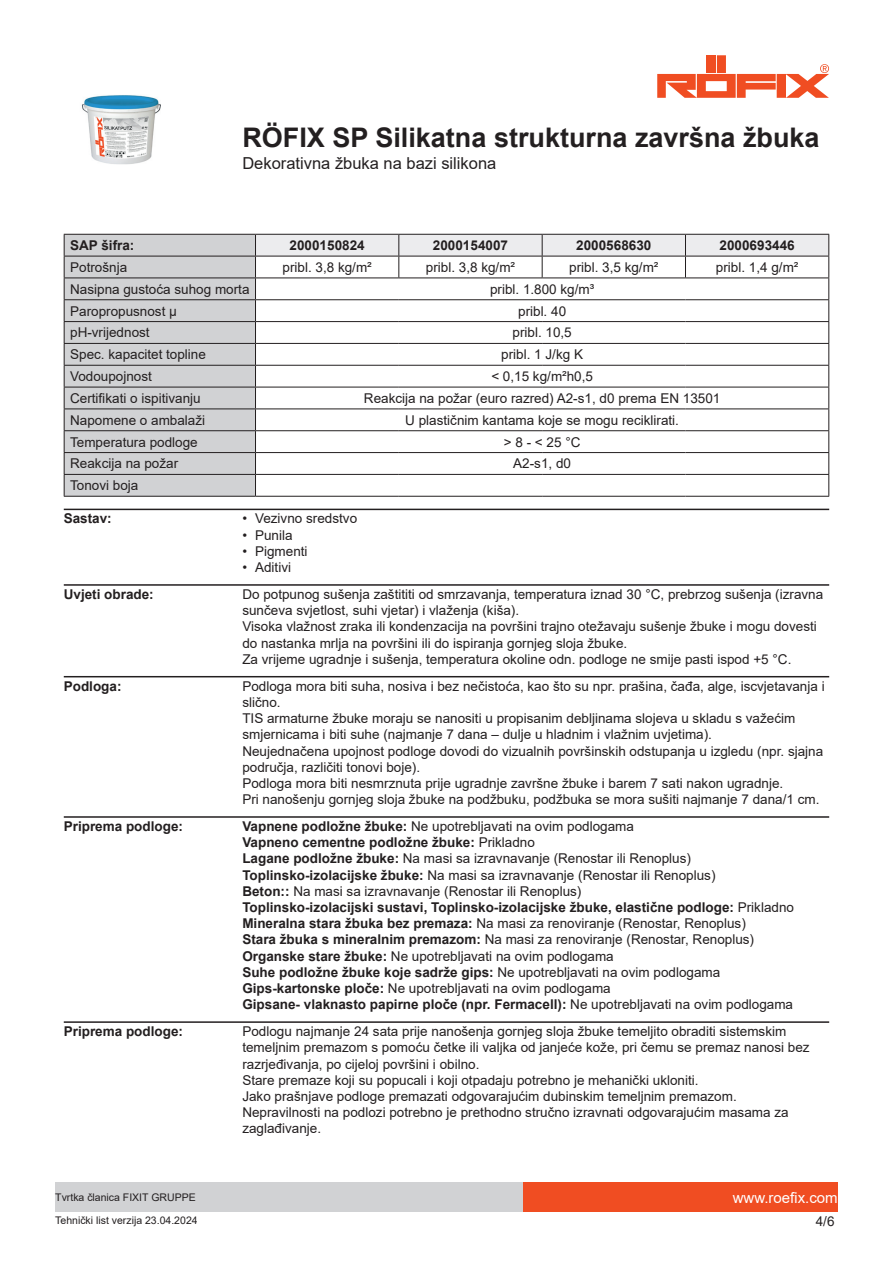
<style>
.page{position:relative;width:893px;height:1263px;background:#fff}
.page>*{position:absolute;margin:0;border:0;box-sizing:border-box;transform-origin:0 0}
.t1{font:700 27px "Arial";color:#231f20}
.t2{font:16.5px "Arial";color:#231f20}
.t3{font:15px "Arial";color:#fff}
.t4{font:13.5px/16.2px "Arial";color:#231f20}
.t5{font:700 13.5px "Arial";color:#231f20}
.t6{font:10.5px "Arial";color:#231f20}
.s1{font-weight:700}
</style>
<div class="page">
<img style="left:82px;top:95px;width:79px;height:70px">
<div style="left:717px;top:55px;width:9px;height:18px;background:#f04d22"></div>
<div style="left:707px;top:55px;width:9px;height:18px;background:#f04d22"></div>
<svg style="left:657px;top:64px;width:172px;height:34px"></svg>
<div style="left:523px;top:1182px;width:315px;height:30px;background:#f04d22"></div>
<div style="left:55px;top:1182px;width:468px;height:30px;background:#d1d2d4"></div>
<div style="left:65px;top:235px;width:190px;height:261px;background:#d1d2d4"></div>
<hr style="left:64px;top:234px;width:191px;height:1px;background:#231f20">
<hr style="left:64px;top:256px;width:191px;height:1px;background:#231f20">
<hr style="left:64px;top:278px;width:191px;height:1px;background:#231f20">
<hr style="left:64px;top:299px;width:191px;height:1px;background:#231f20">
<hr style="left:64px;top:321px;width:191px;height:1px;background:#231f20">
<hr style="left:64px;top:343px;width:191px;height:1px;background:#231f20">
<hr style="left:64px;top:365px;width:191px;height:1px;background:#231f20">
<hr style="left:64px;top:387px;width:191px;height:1px;background:#231f20">
<hr style="left:64px;top:408px;width:191px;height:1px;background:#231f20">
<hr style="left:64px;top:430px;width:191px;height:1px;background:#231f20">
<hr style="left:64px;top:452px;width:191px;height:1px;background:#231f20">
<hr style="left:64px;top:474px;width:191px;height:1px;background:#231f20">
<svg style="left:64px;top:235px;width:1px;height:261px"></svg>
<svg style="left:255px;top:234px;width:574px;height:262px"></svg>
<hr style="left:64px;top:496px;width:191px;height:1px;background:#231f20">
<hr style="left:255px;top:496px;width:144px;height:1px;background:#231f20">
<hr style="left:399px;top:496px;width:143px;height:1px;background:#231f20">
<hr style="left:542px;top:496px;width:143px;height:1px;background:#231f20">
<hr style="left:685px;top:496px;width:144px;height:1px;background:#231f20">
<hr style="left:64px;top:509px;width:765px;height:1px;background:#231f20">
<hr style="left:64px;top:584px;width:765px;height:2px;background:#231f20">
<hr style="left:64px;top:676px;width:765px;height:1px;background:#231f20">
<hr style="left:64px;top:816px;width:765px;height:2px;background:#231f20">
<hr style="left:64px;top:1021px;width:765px;height:2px;background:#231f20">
<h1 class="t1" style="left:242px;top:119px;width:579px">RÖFIX SP Silikatna strukturna završna žbuka</h1>
<p class="t2" style="left:242px;top:152px;width:256px">Dekorativna žbuka na bazi silikona</p>
<p class="t5" style="left:70px;top:236px;width:66px">SAP šifra:</p>
<p class="t5" style="left:290px;top:236px;width:77px">2000150824</p>
<p class="t5" style="left:433px;top:236px;width:77px">2000154007</p>
<p class="t5" style="left:576px;top:236px;width:77px">2000568630</p>
<p class="t5" style="left:720px;top:236px;width:77px">2000693446</p>
<p class="t4" style="left:70px;top:259px;width:59px">Potrošnja</p>
<p class="t4" style="left:283px;top:259px;width:91px">pribl. 3,8 kg/m²</p>
<p class="t4" style="left:426px;top:259px;width:91px">pribl. 3,8 kg/m²</p>
<p class="t4" style="left:569px;top:259px;width:91px">pribl. 3,5 kg/m²</p>
<p class="t4" style="left:716px;top:259px;width:84px">pribl. 1,4 g/m²</p>
<p class="t4" style="left:70px;top:281px;width:181px">Nasipna gustoća suhog morta</p>
<p class="t4" style="left:490px;top:281px;width:106px">pribl. 1.800 kg/m³</p>
<p class="t4" style="left:70px;top:303px;width:108px">Paropropusnost μ</p>
<p class="t4" style="left:518px;top:303px;width:50px">pribl. 40</p>
<p class="t4" style="left:70px;top:324px;width:81px">pH-vrijednost</p>
<p class="t4" style="left:512px;top:324px;width:61px">pribl. 10,5</p>
<p class="t4" style="left:70px;top:346px;width:137px">Spec. kapacitet topline</p>
<p class="t4" style="left:501px;top:346px;width:83px">pribl. 1 J/kg K</p>
<p class="t4" style="left:70px;top:368px;width:83px">Vodoupojnost</p>
<p class="t4" style="left:491px;top:368px;width:103px">&lt; 0,15 kg/m²h0,5</p>
<p class="t4" style="left:70px;top:390px;width:132px">Certifikati o ispitivanju</p>
<p class="t4" style="left:364px;top:390px;width:358px">Reakcija na požar (euro razred) A2-s1, d0 prema EN 13501</p>
<p class="t4" style="left:70px;top:412px;width:137px">Napomene o ambalaži</p>
<p class="t4" style="left:405px;top:412px;width:275px">U plastičnim kantama koje se mogu reciklirati.</p>
<p class="t4" style="left:70px;top:434px;width:129px">Temperatura podloge</p>
<p class="t4" style="left:504px;top:434px;width:78px">&gt; 8 - &lt; 25 °C</p>
<p class="t4" style="left:70px;top:455px;width:110px">Reakcija na požar</p>
<p class="t4" style="left:513px;top:455px;width:59px">A2-s1, d0</p>
<p class="t4" style="left:70px;top:477px;width:70px">Tonovi boja</p>
<p class="t5" style="left:64px;top:509px;width:50px">Sastav:</p>
<p class="t4" style="left:242px;top:510px;width:116px">• Vezivno sredstvo</p>
<p class="t4" style="left:242px;top:527px;width:52px">• Punila</p>
<p class="t4" style="left:242px;top:543px;width:67px">• Pigmenti</p>
<p class="t4" style="left:242px;top:559px;width:50px">• Aditivi</p>
<p class="t5" style="left:64px;top:585px;width:92px">Uvjeti obrade:</p>
<p class="t4" style="left:242px;top:586px;width:582px">Do potpunog sušenja zaštititi od smrzavanja, temperatura iznad 30 °C, prebrzog sušenja (izravna sunčeva svjetlost, suhi vjetar) i vlaženja (kiša).<br>Visoka vlažnost zraka ili kondenzacija na površini trajno otežavaju sušenje žbuke i mogu dovesti do nastanka mrlja na površini ili do ispiranja gornjeg sloja žbuke.<br>Za vrijeme ugradnje i sušenja, temperatura okoline odn. podloge ne smije pasti ispod +5 °C.</p>
<p class="t5" style="left:64px;top:676px;width:59px">Podloga:</p>
<p class="t4" style="left:242px;top:678px;width:584px">Podloga mora biti suha, nosiva i bez nečistoća, kao što su npr. prašina, čađa, alge, iscvjetavanja i slično.<br>TIS armaturne žbuke moraju se nanositi u propisanim debljinama slojeva u skladu s važećim smjernicama i biti suhe (najmanje 7 dana – dulje u hladnim i vlažnim uvjetima).<br>Neujednačena upojnost podloge dovodi do vizualnih površinskih odstupanja u izgledu (npr. sjajna područja, različiti tonovi boje).<br>Podloga mora biti nesmrznuta prije ugradnje završne žbuke i barem 7 sati nakon ugradnje.<br>Pri nanošenju gornjeg sloja žbuke na podžbuku, podžbuka se mora sušiti najmanje 7 dana/1 cm.</p>
<p class="t5" style="left:64px;top:817px;width:121px">Priprema podloge:</p>
<p class="t4" style="left:242px;top:818px;width:553px"><span class="s1">Vapnene podložne žbuke:</span> Ne upotrebljavati na ovim podlogama<br><span class="s1">Vapneno cementne podložne žbuke:</span> Prikladno<br><span class="s1">Lagane podložne žbuke:</span> Na masi sa izravnavanje (Renostar ili Renoplus)<br><span class="s1">Toplinsko-izolacijske žbuke:</span> Na masi sa izravnavanje (Renostar ili Renoplus)<br><span class="s1">Beton::</span> Na masi sa izravnavanje (Renostar ili Renoplus)<br><span class="s1">Toplinsko-izolacijski sustavi, Toplinsko-izolacijske žbuke, elastične podloge:</span> Prikladno <span class="s1">Mineralna stara žbuka bez premaza:</span> Na masi za renoviranje (Renostar, Renoplus)<br><span class="s1">Stara žbuka s mineralnim premazom:</span> Na masi za renoviranje (Renostar, Renoplus)<br><span class="s1">Organske stare žbuke:</span> Ne upotrebljavati na ovim podlogama<br><span class="s1">Suhe podložne žbuke koje sadrže gips:</span> Ne upotrebljavati na ovim podlogama <span class="s1">Gips-kartonske ploče:</span> Ne upotrebljavati na ovim podlogama<br><span class="s1">Gipsane- vlaknasto papirne ploče (npr. Fermacell):</span> Ne upotrebljavati na ovim podlogama</p>
<p class="t5" style="left:64px;top:1022px;width:121px">Priprema podloge:</p>
<p class="t4" style="left:242px;top:1023px;width:569px">Podlogu najmanje 24 sata prije nanošenja gornjeg sloja žbuke temeljito obraditi sistemskim temeljnim premazom s pomoću četke ili valjka od janjeće kože, pri čemu se premaz nanosi bez razrjeđivanja, po cijeloj površini i obilno.<br>Stare premaze koji su popucali i koji otpadaju potrebno je mehanički ukloniti.<br>Jako prašnjave podloge premazati odgovarajućim dubinskim temeljnim premazom.<br>Nepravilnosti na podlozi potrebno je prethodno stručno izravnati odgovarajućim masama za zaglađivanje.</p>
<p class="t6" style="left:55px;top:1190px;width:142px">Tvrtka članica FIXIT GRUPPE</p>
<p class="t3" style="left:733px;top:1187px;width:107px">www.roefix.com</p>
<p class="t6" style="left:55px;top:1213px;width:144px">Tehnički list verzija 23.04.2024</p>
<p class="t4" style="left:816px;top:1213px;width:20px">4/6</p>
</div>
